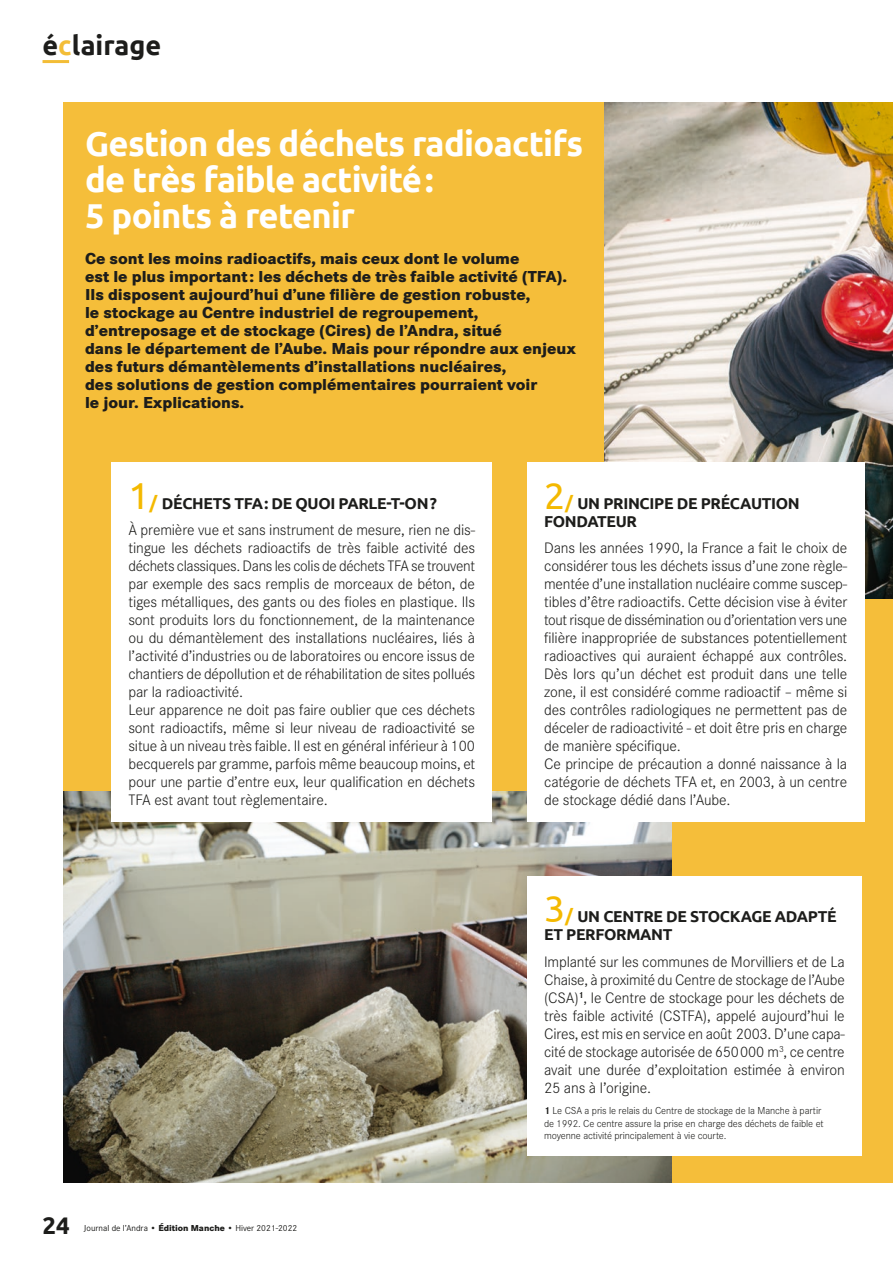
<style>
.page{position:relative;width:893px;height:1263px;background:#fff}
.page>*{position:absolute;margin:0;border:0;box-sizing:border-box;transform-origin:0 0}
.t1{font:700 34.5px/36px "Ubuntu";letter-spacing:-.02em;color:#fff}
.t2{font:700 27px "Ubuntu";color:#1d1d1b}
.t3{font:700 24px "Ubuntu";color:#1d1d1b}
.t4{font:800 16.5px/18px "Corporate S";color:#1d1d1b}
.t5{font:300 15.75px/18px "Corporate S";letter-spacing:-.01em;color:#1d1d1b}
.t6{font:700 15.75px/18px "Ubuntu";letter-spacing:-.02em;color:#1d1d1b}
.t7{font:300 10.5px/12.6px "Corporate S";letter-spacing:-.01em;color:#1d1d1b}
.t8{font:9px "Corporate S";color:#1d1d1b}
.s1{color:#f5be3a}
.s2{font-weight:400;font-size:37.5px;color:#f4b900}
.s3{font-size:18px;color:#f4b900}
.s4{font-weight:800}
.s5{font-weight:700}
</style>
<div class="page">
<hr style="left:43px;top:60px;width:26px;height:3px;background:#f3bd37">
<div style="left:64px;top:102px;width:829px;height:1080px;background:#f5be3a"></div>
<img style="left:604px;top:102px;width:289px;height:496px">
<img style="left:64px;top:792px;width:607px;height:390px">
<div style="left:111px;top:462px;width:381px;height:360px;background:#fff"></div>
<div style="left:527px;top:462px;width:337px;height:360px;background:#fff"></div>
<div style="left:527px;top:876px;width:335px;height:280px;background:#fff"></div>
<h2 class="t2" style="left:43px;top:29px;width:120px">é<span class="s1">c</span>lairage</h2>
<h1 class="t1" style="left:85px;top:125px;width:500px">Gestion des déchets radioactifs de très faible activité :<br>5 points à retenir</h1>
<p class="t4" style="left:85px;top:249px;width:493px">Ce sont les moins radioactifs, mais ceux dont le volume<br>est le plus important : les déchets de très faible activité (TFA).<br>Ils disposent aujourd’hui d’une filière de gestion robuste,<br>le stockage au Centre industriel de regroupement, d’entreposage et de stockage (Cires) de l’Andra, situé<br>dans le département de l’Aube. Mais pour répondre aux enjeux des futurs démantèlements d’installations nucléaires,<br>des solutions de gestion complémentaires pourraient voir<br>le jour. Explications.</p>
<p class="t6" style="left:128px;top:494px;width:310px"><span class="s2">1</span><span class="s3">/</span> DÉCHETS TFA : DE QUOI PARLE-T-ON ?</p>
<p class="t5" style="left:128px;top:520px;width:348px">À première vue et sans instrument de mesure, rien ne dis&shy;tingue les déchets radioactifs de très faible activité des déchets classiques. Dans les colis de déchets TFA se trouvent par exemple des sacs remplis de morceaux de béton, de tiges métalliques, des gants ou des fioles en plastique. Ils sont produits lors du fonctionnement, de la maintenance ou du démantèlement des installations nucléaires, liés à l’activité d’industries ou de laboratoires ou encore issus de chantiers de dépollution et de réhabilitation de sites pollués par la radioactivité.<br>Leur apparence ne doit pas faire oublier que ces déchets sont radioactifs, même si leur niveau de radioactivité se situe à un niveau très faible. Il est en général inférieur à 100 becquerels par gramme, parfois même beaucoup moins, et pour une partie d’entre eux, leur qualification en déchets TFA est avant tout règlementaire.</p>
<h3 class="t3" style="left:43px;top:1210px;width:29px">24</h3>
<p class="t8" style="left:84px;top:1222px;width:215px">Journal de l’Andra <span class="s4">• Édition Manche •</span> Hiver 2021-2022</p>
<p class="t8" style="left:191px;top:1222px;width:96px"><span class="s4">Aube •</span> Hiver 2021- 022</p>
<p class="t6" style="left:544px;top:494px;width:257px"><span class="s2">2</span><span class="s3">/</span> UN PRINCIPE DE PRÉCAUTION<br>FONDATEUR</p>
<p class="t5" style="left:544px;top:538px;width:305px">Dans les années 1990, la France a fait le choix de considérer tous les déchets issus d’une zone règle&shy;mentée d’une installation nucléaire comme suscep&shy;tibles d’être radioactifs. Cette décision vise à éviter tout risque de dissémination ou d’orientation vers une filière inappropriée de substances potentiellement radioactives qui auraient échappé aux contrôles.<br>Dès lors qu’un déchet est produit dans une telle zone, il est considéré comme radioactif – même si des contrôles radiologiques ne permettent pas de déceler de radioactivité - et doit être pris en charge de manière spécifique.<br>Ce principe de précaution a donné naissance à la catégorie de déchets TFA et, en 2003, à un centre de stockage dédié dans l’Aube.</p>
<p class="t6" style="left:544px;top:907px;width:294px"><span class="s2">3</span><span class="s3">/</span> UN CENTRE DE STOCKAGE ADAPTÉ<br>ET PERFORMANT</p>
<p class="t5" style="left:544px;top:952px;width:302px;text-align:justify">Implanté sur les communes de Morvilliers et de La Chaise, à proximité du Centre de stockage de l’Aube (CSA)<sup>1</sup>, le Centre de stockage pour les déchets de très faible activité (CSTFA), appelé aujourd’hui le Cires, est mis en service en août 2003. D’une capa&shy;cité de stockage autorisée de 650 000 m<sup>3</sup>, ce centre avait une durée d’exploitation estimée à environ 25 ans à l’origine.</p>
<p class="t7" style="left:544px;top:1104px;width:281px"><span class="s5">1</span> Le CSA a pris le relais du Centre de stockage de la Manche à partir de 1992. Ce centre assure la prise en charge des déchets de faible et moyenne activité principalement à vie courte.</p>
</div>
